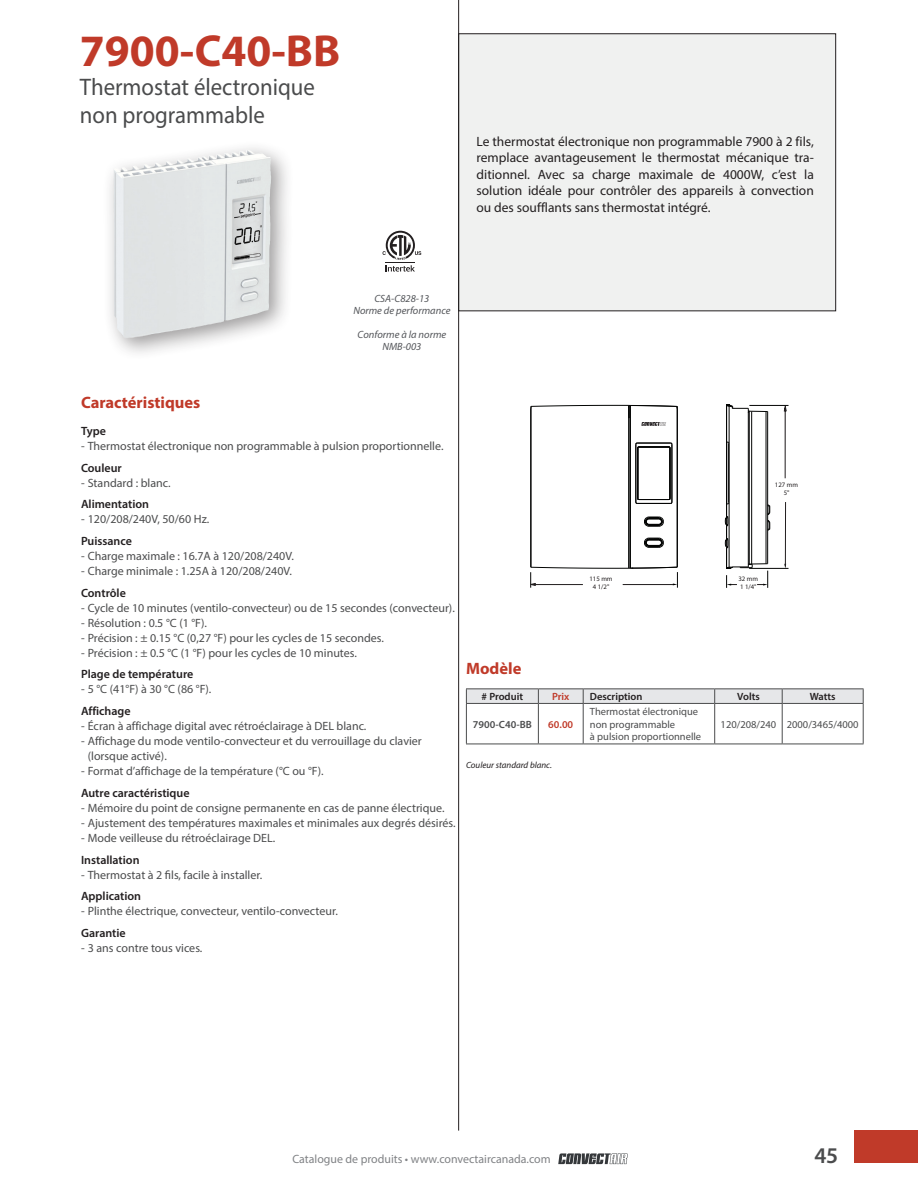
<style>
.page{position:relative;width:918px;height:1188px;background:#fff}
.page>*{position:absolute;margin:0;border:0;box-sizing:border-box;transform-origin:0 0}
.t1{font:700 45px "Myriad Pro";color:#c03a29}
.t2{font:24px/28.5px "Myriad Pro";color:#4b4c4d;scale:.95 1}
.t3{font:600 22.5px "Myriad Pro";color:#4b4c4d}
.t4{font:700 16.5px "Myriad Pro";color:#c03a29}
.t5{font:13.5px/16.5px "Myriad Pro";color:#231f20;text-align:justify}
.t6{font:12px/15px "Myriad Pro";color:#4b4c4d}
.t7{font:600 12px "Myriad Pro";color:#231f20}
.t8{font:12px "Myriad Pro";color:#808285}
.t9{font:10.5px/12.6px "Myriad Pro";color:#4b4c4d}
.t10{font:italic 10.5px/12px "Myriad Pro";color:#54565a;text-align:center}
.t11{font:600 10.5px "Myriad Pro";color:#231f20}
.t12{font:600 10.5px "Myriad Pro";color:#4b4c4d}
.t13{font:600 10.5px "Myriad Pro";color:#c03a29}
.t14{font:italic 9px "Myriad Pro";color:#231f20}
.t15{font:6.75px/8.1px "Myriad Pro";color:#231f20;text-align:center}
</style>
<div class="page">
<svg style="left:558px;top:1153px;width:70px;height:11px"></svg>
<div style="left:854px;top:1130px;width:64px;height:33px;background:#c03a29"></div>
<div style="left:459px;top:34px;width:377px;height:277px;background:#f0f1f0"></div>
<hr style="left:458px;top:0;width:1px;height:1131px;background:#231f20">
<hr style="left:630px;top:405px;width:1px;height:163px;background:#040504">
<hr style="left:677px;top:408px;width:1px;height:159px;background:#040504">
<hr style="left:531px;top:406px;width:1px;height:161px;background:#040504">
<hr style="left:629px;top:408px;width:1px;height:160px;background:#040504">
<hr style="left:530px;top:408px;width:1px;height:159px;background:#040504">
<svg style="left:644px;top:517px;width:20px;height:10px"></svg>
<svg style="left:644px;top:538px;width:20px;height:10px"></svg>
<hr style="left:637px;top:443px;width:34px;height:1px;background:#040504">
<hr style="left:636px;top:444px;width:1px;height:58px;background:#040504">
<hr style="left:637px;top:503px;width:34px;height:1px;background:#040504">
<hr style="left:672px;top:444px;width:1px;height:58px;background:#040504">
<hr style="left:639px;top:447px;width:30px;height:1px;background:#040504">
<hr style="left:638px;top:448px;width:1px;height:51px;background:#040504">
<hr style="left:670px;top:448px;width:1px;height:51px;background:#040504">
<hr style="left:639px;top:499px;width:30px;height:1px;background:#040504">
<svg style="left:669px;top:498px;width:3px;height:6px"></svg>
<svg style="left:636px;top:443px;width:4px;height:6px"></svg>
<svg style="left:636px;top:498px;width:4px;height:6px"></svg>
<svg style="left:669px;top:443px;width:3px;height:6px"></svg>
<svg style="left:530px;top:567px;width:148px;height:21px"></svg>
<hr style="left:749px;top:568px;width:40px;height:1px;background:#040504">
<hr style="left:749px;top:405px;width:40px;height:1px;background:#040504">
<svg style="left:784px;top:405px;width:3px;height:74px"></svg>
<svg style="left:784px;top:502px;width:2px;height:66px"></svg>
<hr style="left:729px;top:406px;width:1px;height:161px;background:#040504">
<hr style="left:748px;top:408px;width:1px;height:159px;background:#040504">
<hr style="left:728px;top:443px;width:1px;height:60px;background:#040504">
<hr style="left:751px;top:411px;width:1px;height:153px;background:#040504">
<hr style="left:749px;top:411px;width:1px;height:153px;background:#040504">
<hr style="left:766px;top:412px;width:1px;height:152px;background:#040504">
<hr style="left:767px;top:412px;width:1px;height:152px;background:#040504">
<hr style="left:726px;top:405px;width:1px;height:113px;background:#040504">
<svg style="left:727px;top:405px;width:41px;height:8px"></svg>
<svg style="left:725px;top:502px;width:46px;height:86px"></svg>
<svg style="left:531px;top:405px;width:147px;height:21px"></svg>
<hr style="left:466px;top:688px;width:72px;height:1px;background:#4b4c4d">
<hr style="left:538px;top:688px;width:45px;height:1px;background:#4b4c4d">
<hr style="left:583px;top:688px;width:132px;height:1px;background:#4b4c4d">
<hr style="left:715px;top:688px;width:67px;height:1px;background:#4b4c4d">
<hr style="left:782px;top:688px;width:82px;height:1px;background:#4b4c4d">
<svg style="left:466px;top:689px;width:398px;height:14px;background:#dfe0e1"></svg>
<hr style="left:466px;top:703px;width:72px;height:1px;background:#4b4c4d">
<hr style="left:466px;top:704px;width:1px;height:40px;background:#4b4c4d">
<hr style="left:538px;top:703px;width:45px;height:1px;background:#4b4c4d">
<hr style="left:538px;top:704px;width:1px;height:40px;background:#4b4c4d">
<hr style="left:583px;top:703px;width:132px;height:1px;background:#4b4c4d">
<hr style="left:583px;top:704px;width:1px;height:40px;background:#4b4c4d">
<hr style="left:715px;top:703px;width:67px;height:1px;background:#4b4c4d">
<hr style="left:714px;top:704px;width:1px;height:40px;background:#4b4c4d">
<hr style="left:782px;top:703px;width:82px;height:1px;background:#4b4c4d">
<hr style="left:782px;top:704px;width:1px;height:40px;background:#4b4c4d">
<hr style="left:863px;top:704px;width:1px;height:40px;background:#4b4c4d">
<hr style="left:466px;top:744px;width:72px;height:1px;background:#4b4c4d">
<hr style="left:538px;top:744px;width:45px;height:1px;background:#4b4c4d">
<hr style="left:583px;top:744px;width:132px;height:1px;background:#4b4c4d">
<hr style="left:715px;top:744px;width:67px;height:1px;background:#4b4c4d">
<hr style="left:782px;top:744px;width:82px;height:1px;background:#4b4c4d">
<div style="left:102px;top:139px;width:192px;height:222px;background:#231f20;opacity:.45"></div>
<img style="left:114px;top:150px;width:132px;height:165px">
<svg style="left:383px;top:231px;width:38px;height:41px"></svg>
<h1 class="t1" style="left:80px;top:22px;width:262px">7900-C40-BB</h1>
<h2 class="t2" style="left:80px;top:72px;width:249px">Thermostat électronique non programmable</h2>
<p class="t5" style="left:477px;top:133px;width:339px">Le thermostat électronique non programmable 7900 à 2 fils, remplace avantageusement le thermostat mécanique tra&shy;ditionnel. Avec sa charge maximale de 4000W, c’est la solution idéale pour contrôler des appareils à convection ou des soufflants sans thermostat intégré.</p>
<p class="t10" style="left:353px;top:293px;width:99px">CSA-C828-13<br>Norme de performance</p>
<p class="t10" style="left:358px;top:329px;width:90px">Conforme à la norme<br>NMB-003</p>
<h3 class="t4" style="left:81px;top:391px;width:121px">Caractéristiques</h3>
<p class="t7" style="left:81px;top:423px;width:26px">Type</p>
<p class="t6" style="left:81px;top:438px;width:364px">- Thermostat électronique non programmable à pulsion proportionnelle.</p>
<p class="t7" style="left:81px;top:460px;width:42px">Couleur</p>
<p class="t6" style="left:81px;top:475px;width:91px">- Standard : blanc.</p>
<p class="t7" style="left:81px;top:497px;width:70px">Alimentation</p>
<p class="t6" style="left:81px;top:512px;width:130px">- 120/208/240V, 50/60 Hz.</p>
<p class="t7" style="left:81px;top:533px;width:52px">Puissance</p>
<p class="t6" style="left:81px;top:548px;width:214px">- Charge maximale : 16.7A à 120/208/240V.</p>
<p class="t6" style="left:81px;top:563px;width:213px">- Charge minimale : 1.25A à 120/208/240V.</p>
<p class="t7" style="left:81px;top:585px;width:46px">Contrôle</p>
<p class="t6" style="left:81px;top:600px;width:375px">- Cycle de 10 minutes (ventilo-convecteur) ou de 15 secondes (convecteur).</p>
<p class="t6" style="left:81px;top:615px;width:127px">- Résolution : 0.5 °C (1 °F).</p>
<p class="t6" style="left:81px;top:630px;width:304px">- Précision : ± 0.15 °C (0,27 °F) pour les cycles de 15 secondes.</p>
<p class="t6" style="left:81px;top:645px;width:277px">- Précision : ± 0.5 °C (1 °F) pour les cycles de 10 minutes.</p>
<p class="t7" style="left:81px;top:667px;width:114px">Plage de température</p>
<p class="t6" style="left:81px;top:682px;width:132px">- 5 °C (41°F) à 30 °C (86 °F).</p>
<p class="t7" style="left:81px;top:704px;width:51px">Affichage</p>
<p class="t6" style="left:81px;top:719px;width:287px">- Écran à affichage digital avec rétroéclairage à DEL blanc.</p>
<p class="t6" style="left:88px;top:734px;width:336px;text-indent:-7px">- Affichage du mode ventilo-convecteur et du verrouillage du clavier (lorsque activé).</p>
<p class="t6" style="left:81px;top:764px;width:244px">- Format d’affichage de la température (°C ou °F).</p>
<p class="t7" style="left:81px;top:785px;width:110px">Autre caractéristique</p>
<p class="t6" style="left:81px;top:800px;width:365px">- Mémoire du point de consigne permanente en cas de panne électrique.</p>
<p class="t6" style="left:81px;top:815px;width:376px">- Ajustement des températures maximales et minimales aux degrés désirés.</p>
<p class="t6" style="left:81px;top:830px;width:196px">- Mode veilleuse du rétroéclairage DEL.</p>
<p class="t7" style="left:81px;top:852px;width:60px">Installation</p>
<p class="t6" style="left:81px;top:867px;width:183px">- Thermostat à 2 fils, facile à installer.</p>
<p class="t7" style="left:81px;top:889px;width:62px">Application</p>
<p class="t6" style="left:81px;top:904px;width:258px">- Plinthe électrique, convecteur, ventilo-convecteur.</p>
<p class="t7" style="left:81px;top:926px;width:46px">Garantie</p>
<p class="t6" style="left:81px;top:941px;width:123px">- 3 ans contre tous vices.</p>
<p class="t15" style="left:775px;top:481px;width:25px">127 mm<br>5"</p>
<p class="t15" style="left:589px;top:575px;width:25px">115 mm<br>4 1/2"</p>
<p class="t15" style="left:738px;top:575px;width:21px;text-align:left">32 mm<br>1 1/4"</p>
<h3 class="t4" style="left:466px;top:658px;width:57px">Modèle</h3>
<p class="t11" style="left:482px;top:690px;width:43px"># Produit</p>
<p class="t13" style="left:552px;top:690px;width:19px">Prix</p>
<p class="t11" style="left:590px;top:690px;width:54px">Description</p>
<p class="t11" style="left:737px;top:690px;width:24px">Volts</p>
<p class="t11" style="left:810px;top:690px;width:27px">Watts</p>
<p class="t12" style="left:473px;top:717px;width:60px">7900-C40-BB</p>
<p class="t13" style="left:548px;top:717px;width:26px">60.00</p>
<p class="t9" style="left:590px;top:705px;width:113px">Thermostat électronique non programmable<br>à pulsion proportionnelle</p>
<p class="t9" style="left:721px;top:718px;width:140px">120/208/240 2000/3465/4000</p>
<p class="t14" style="left:466px;top:759px;width:87px">Couleur standard blanc.</p>
<p class="t8" style="left:292px;top:1151px;width:260px">Catalogue de produits • www.convectaircanada.com</p>
<h3 class="t3" style="left:814px;top:1141px;width:25px">45</h3>
</div>
